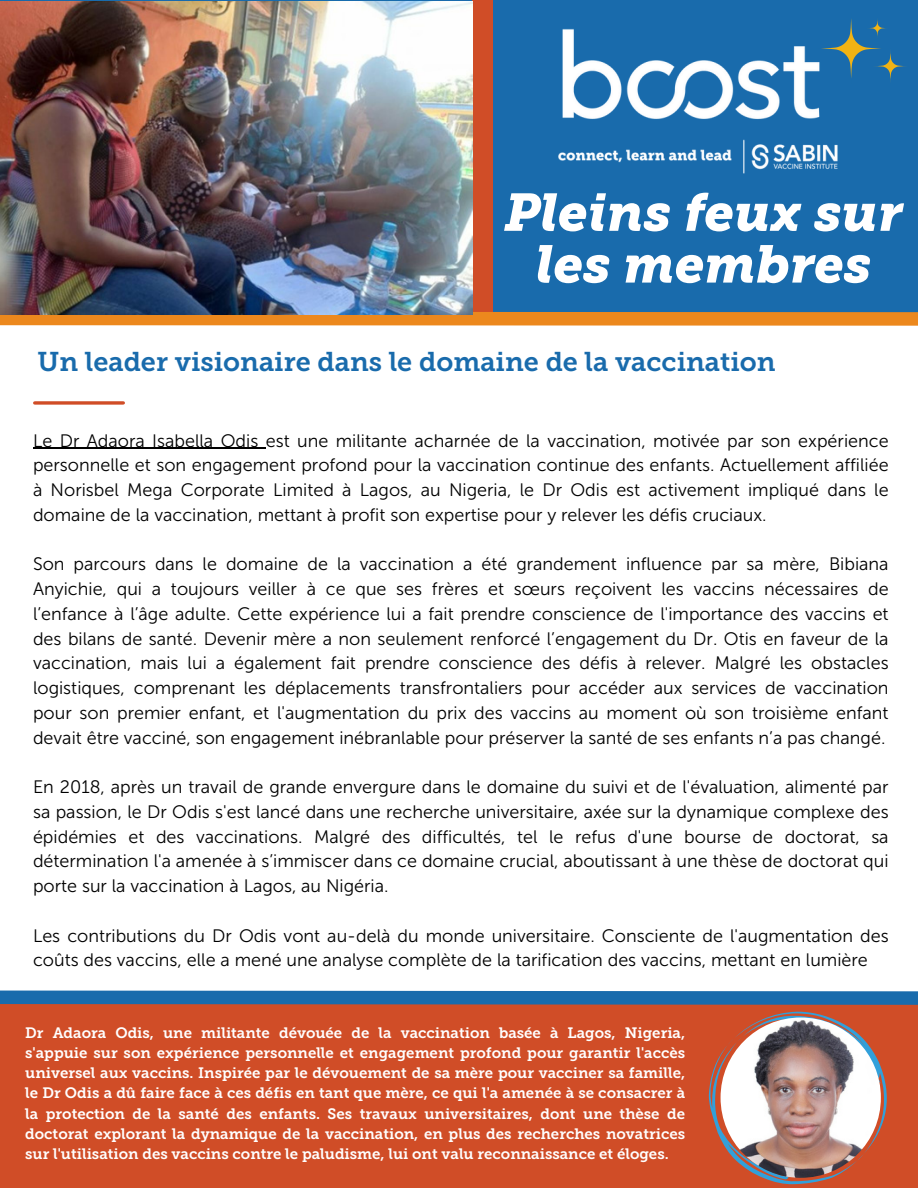
<style>
.page{position:relative;width:918px;height:1188px;background:#fff}
.page>*{position:absolute;margin:0;border:0;box-sizing:border-box;transform-origin:0 0}
.t1{font:italic 52.5px/51.8px "Museo Slab 900";color:#fff;text-align:center}
.t2{font:27px "Museo Slab 700";color:#196bac}
.t3{font:18px/24.8px "Museo Sans 300";color:#000;text-align:justify}
.t4{font:15px/20.2px "Museo Slab 700";color:#fff;text-align:justify}
</style>
<div class="page">
<div style="left:0;top:998px;width:918px;height:190px;background:#d04d27"></div>
<svg style="left:35px;top:401px;width:88px;height:4px"></svg>
<hr style="left:33px;top:448px;width:233px;height:1px;background:#000">
<svg style="left:0;top:0;width:918px;height:326px;background:#3f75a0"></svg>
<svg style="left:0;top:990px;width:918px;height:194px"></svg>
<img style="left:0;top:1px;width:472px;height:314px">
<h3 class="t1" style="left:504px;top:192px;width:400px">Pleins feux sur les membres</h3>
<h3 class="t2" style="left:38px;top:351px;width:740px">Un leader visionaire dans le domaine de la vaccination</h3>
<p class="t3" style="left:33px;top:428px;width:857px">Le Dr Adaora Isabella Odis est une militante acharnée de la vaccination, motivée par son expérience personnelle et son engagement profond pour la vaccination continue des enfants. Actuellement affiliée à Norisbel Mega Corporate Limited à Lagos, au Nigeria, le Dr Odis est activement impliqué dans le domaine de la vaccination, mettant à profit son expertise pour y relever les défis cruciaux.</p>
<p class="t3" style="left:33px;top:552px;width:857px">Son parcours dans le domaine de la vaccination a été grandement influence par sa mère, Bibiana Anyichie, qui a toujours veiller à ce que ses frères et sœurs reçoivent les vaccins nécessaires de l’enfance à l’âge adulte. Cette expérience lui a fait prendre conscience de l'importance des vaccins et des bilans de santé. Devenir mère a non seulement renforcé l’engagement du Dr. Otis en faveur de la vaccination, mais lui a également fait prendre conscience des défis à relever. Malgré les obstacles logistiques, comprenant les déplacements transfrontaliers pour accéder aux services de vaccination pour son premier enfant, et l'augmentation du prix des vaccins au moment où son troisième enfant devait être vacciné, son engagement inébranlable pour préserver la santé de ses enfants n’a pas changé.</p>
<h1 class="t3" style="left:33px;top:775px;width:857px">En 2018, après un travail de grande envergure dans le domaine du suivi et de l'évaluation, alimenté par sa passion, le Dr Odis s'est lancé dans une recherche universitaire, axée sur la dynamique complexe des épidémies et des vaccinations. Malgré des difficultés, tel le refus d'une bourse de doctorat, sa détermination l'a amenée à s’immiscer dans ce domaine crucial, aboutissant à une thèse de doctorat qui porte sur la vaccination à Lagos, au Nigéria.</h1>
<h2 class="t3" style="left:33px;top:923px;width:857px">Les contributions du Dr Odis vont au-delà du monde universitaire. Consciente de l'augmentation des coûts des vaccins, elle a mené une analyse complète de la tarification des vaccins, mettant en lumière</h2>
<h3 class="t4" style="left:25px;top:1024px;width:661px">Dr Adaora Odis, une militante dévouée de la vaccination basée à Lagos, Nigeria, s'appuie sur son expérience personnelle et engagement profond pour garantir l'accès universel aux vaccins. Inspirée par le dévouement de sa mère pour vacciner sa famille, le Dr Odis a dû faire face à ces défis en tant que mère, ce qui l'a amenée à se consacrer à la protection de la santé des enfants. Ses travaux universitaires, dont une thèse de doctorat explorant la dynamique de la vaccination, en plus des recherches novatrices sur l'utilisation des vaccins contre le paludisme, lui ont valu reconnaissance et éloges.</h3>
</div>
